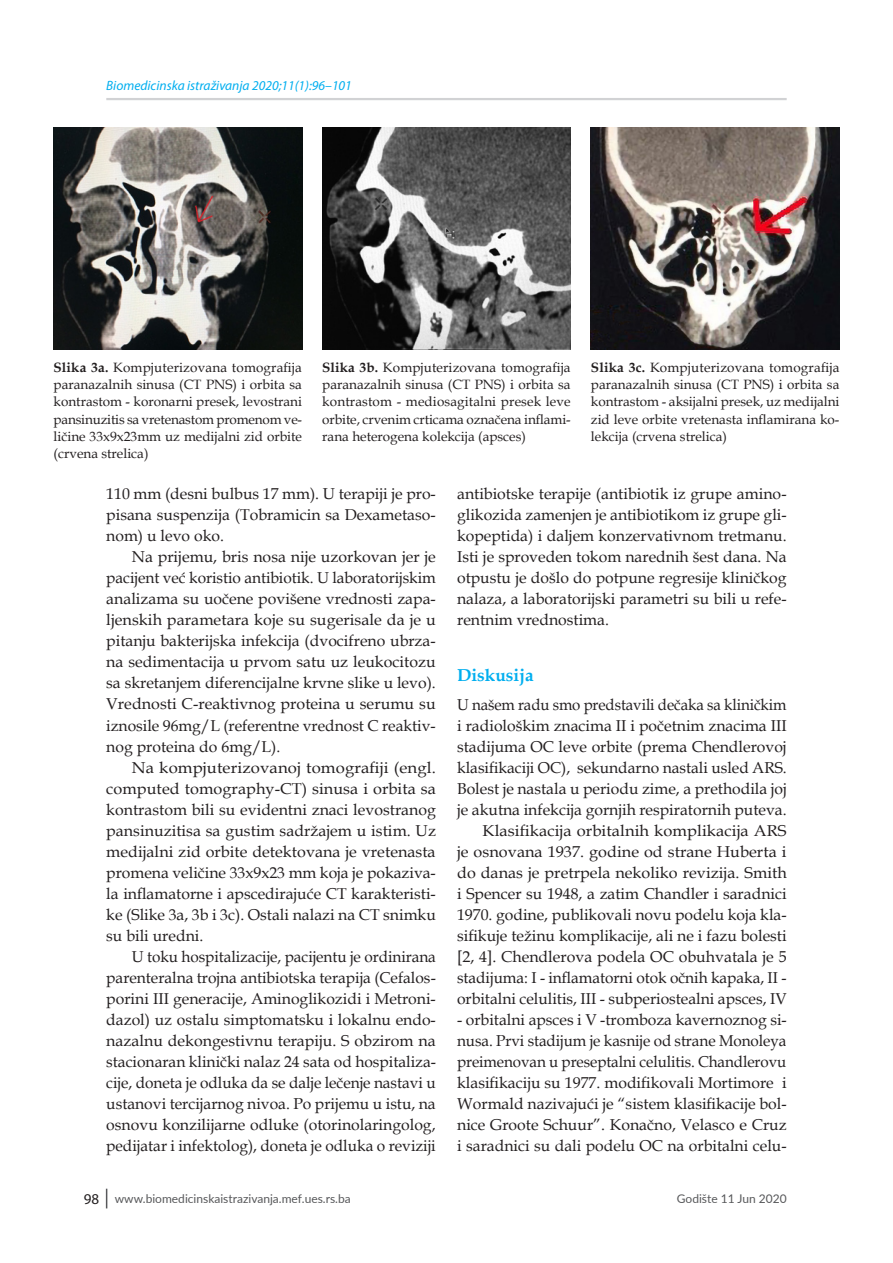
<style>
.page{position:relative;width:893px;height:1263px;background:#fff}
.page>*{position:absolute;margin:0;border:0;box-sizing:border-box;transform-origin:0 0}
.Naslovi_u_fabuli{font:700 17.25px "Book Antiqua";color:#00aeef}
.FABULA{font:15.75px/21px "Book Antiqua";color:#231f20;text-align:justify}
.FABULA-2{font:15.75px/21px "Book Antiqua";color:#231f20;text-align:justify;scale:1.04 1}
.FABULA-3{font:15.75px/21px "Book Antiqua";color:#231f20;text-align:justify;scale:1.06 1}
.FABULA-4{font:15.75px/21px "Book Antiqua";color:#231f20;text-align:justify;scale:.96 1}
.Tabela{font:13.5px/17.2px "Book Antiqua";color:#231f20;text-align:justify}
.t1{font:italic 13.5px "Myriad Pro";color:#00aeef}
.t2{font:12px "Lato";color:#57585a}
.s1{font-weight:700}
.s2{font-family:"Myriad Pro";font-size:15px;color:#231f20}
</style>
<div class="page">
<hr style="left:106px;top:98px;width:681px;height:2px;background:#d1d2d4">
<svg style="left:106px;top:1189px;width:1px;height:19px"></svg>
<img style="left:54px;top:128px;width:248px;height:221px">
<img style="left:322px;top:128px;width:249px;height:221px">
<img style="left:591px;top:128px;width:248px;height:221px">
<p class="t1" style="left:106px;top:77px;width:247px">Biomedicinska istraživanja 2020;11(1):96–101</p>
<p class="Tabela" style="left:54px;top:358px;width:250px"><span class="s1">Slika 3a.</span> Kompjuterizovana tomografija paranazalnih sinusa (CT PNS) i orbita sa kontrastom - koronarni presek, levostrani pansinuzitis sa vretenastom promenom ve&shy;ličine 33x9x23mm uz medijalni zid orbite (crvena strelica)</p>
<p class="Tabela" style="left:322px;top:358px;width:250px"><span class="s1">Slika 3b.</span> Kompjuterizovana tomografija paranazalnih sinusa (CT PNS) i orbita sa kontrastom - mediosagitalni presek leve orbite, crvenim crticama označena inflami&shy;rana heterogena kolekcija (apsces)</p>
<p class="Tabela" style="left:591px;top:358px;width:250px"><span class="s1">Slika 3c.</span> Kompjuterizovana tomografija paranazalnih sinusa (CT PNS) i orbita sa kontrastom - aksijalni presek, uz medijalni zid leve orbite vretenasta inflamirana ko&shy;lekcija (crvena strelica)</p>
<p class="FABULA" style="left:106px;top:483px;width:331px">110 mm (desni bulbus 17 mm). U terapiji je pro&shy;pisana suspenzija (Tobramicin sa Dexametaso&shy;nom) u levo oko.</p>
<p class="FABULA" style="left:106px;top:546px;width:331px;text-indent:26px">Na prijemu, bris nosa nije uzorkovan jer je pacijent već koristio antibiotik. U laboratorijskim analizama su uočene povišene vrednosti zapa&shy;ljenskih parametara koje su sugerisale da je u pitanju bakterijska infekcija (dvocifreno ubrza&shy;na sedimentacija u prvom satu uz leukocitozu sa skretanjem diferencijalne krvne slike u levo).<br>Vrednosti C-reaktivnog proteina u serumu su iznosile 96mg/L (referentne vrednost C reaktiv&shy;nog proteina do 6mg/L).</p>
<p class="FABULA-3" style="left:106px;top:756px;width:313px;text-indent:26px">Na kompjuterizovanoj tomografiji (engl. computed tomography-CT) sinusa i orbita sa kontrastom bili su evidentni znaci levostranog pansinuzitisa sa gustim sadržajem u istim. Uz medijalni zid orbite detektovana je vretenasta promena veličine 33x9x23 mm koja je pokaziva&shy;la inflamatorne i apscedirajuće CT karakteristi&shy;ke (Slike 3a, 3b i 3c). Ostali nalazi na CT snimku su bili uredni.</p>
<p class="FABULA" style="left:106px;top:945px;width:331px;text-indent:26px">U toku hospitalizacije, pacijentu je ordinirana parenteralna trojna antibiotska terapija (Cefalos&shy;porini III generacije, Aminoglikozidi i Metroni&shy;dazol) uz ostalu simptomatsku i lokalnu endo&shy;nazalnu dekongestivnu terapiju. S obzirom na stacionaran klinički nalaz 24 sata od hospitaliza&shy;cije, doneta je odluka da se dalje lečenje nastavi u ustanovi tercijarnog nivoa. Po prijemu u istu, na osnovu konzilijarne odluke (otorinolaringolog, pedijatar i infektolog), doneta je odluka o reviziji</p>
<p class="FABULA" style="left:457px;top:483px;width:331px">antibiotske terapije (antibiotik iz grupe amino&shy;glikozida zamenjen je antibiotikom iz grupe gli&shy;kopeptida) i daljem konzervativnom tretmanu.<br>Isti je sproveden tokom narednih šest dana. Na otpustu je došlo do potpune regresije kliničkog nalaza, a laboratorijski parametri su bili u refe&shy;rentnim vrednostima.</p>
<p class="Naslovi_u_fabuli" style="left:457px;top:663px;width:78px">Diskusija</p>
<p class="FABULA-4" style="left:457px;top:694px;width:345px">U našem radu smo predstavili dečaka sa kliničkim i radiološkim znacima II i početnim znacima III stadijuma OC leve orbite (prema Chendlerovoj klasifikaciji OC), sekundarno nastali usled ARS.<br>Bolest je nastala u periodu zime, a prethodila joj je akutna infekcija gornjih respiratornih puteva.</p>
<p class="FABULA-2" style="left:457px;top:820px;width:318px;text-indent:26px">Klasifikacija orbitalnih komplikacija ARS je osnovana 1937. godine od strane Huberta i do danas je pretrpela nekoliko revizija. Smith i Spencer su 1948, a zatim Chandler i saradnici 1970. godine, publikovali novu podelu koja kla&shy;sifikuje težinu komplikacije, ali ne i fazu bolesti [2, 4]. Chendlerova podela OC obuhvatala je 5 stadijuma: I - inflamatorni otok očnih kapaka, II - orbitalni celulitis, III - subperiostealni apsces, IV</p>
<p class="FABULA" style="left:457px;top:1009px;width:331px">- orbitalni apsces i V -tromboza kavernoznog si&shy;nusa. Prvi stadijum je kasnije od strane Monoleya preimenovan u preseptalni celulitis. Chandlerovu klasifikaciju su 1977. modifikovali Mortimore i Wormald nazivajući je “sistem klasifikacije bol&shy;nice Groote Schuur”. Konačno, Velasco e Cruz i saradnici su dali podelu OC na orbitalni celu-</p>
<p class="t2" style="left:84px;top:1190px;width:268px"><span class="s2">98</span> www.biomedicinskaistrazivanja.mef.ues.rs.ba</p>
<p class="t2" style="left:677px;top:1190px;width:111px">Godište 11 Jun 2020</p>
</div>
